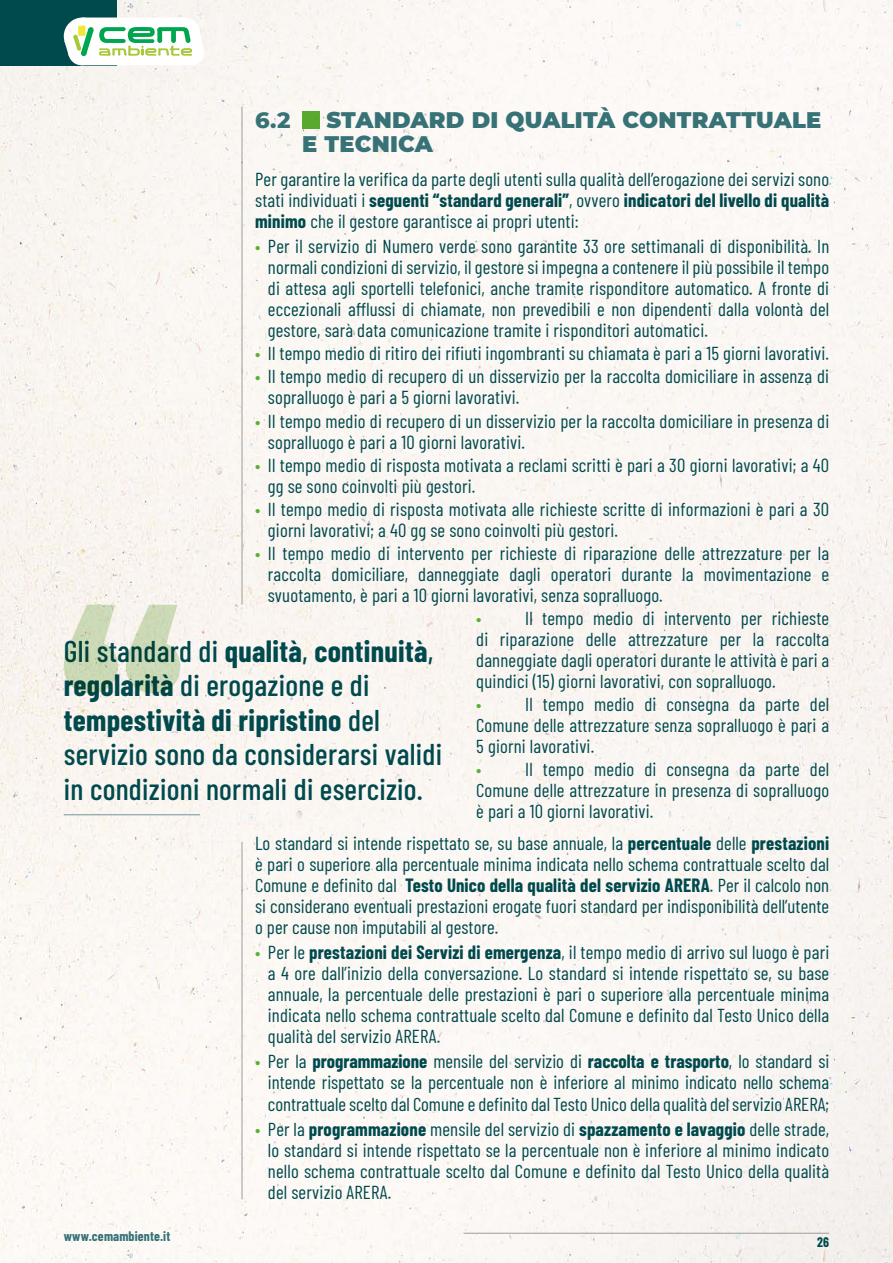
<style>
.page{position:relative;width:893px;height:1263px;background:#fbf7f3}
.page>*{position:absolute;margin:0;border:0;box-sizing:border-box;transform-origin:0 0}
.t1{font:500 30px/34.5px "Barlow Condensed";letter-spacing:.01em;color:#00494d}
.t2{font:900 22.5px/24px "Montserrat";letter-spacing:.01em;color:#377277}
.t3{font:800 22.5px "Montserrat";color:#377277}
.t4{font:18.75px/21px "Barlow Condensed";letter-spacing:.01em;color:#00494d;text-align:justify}
.t5{font:700 13.5px "Barlow Condensed";letter-spacing:.01em;color:#377277}
.t6{font:700 13.5px "Barlow Condensed";color:#00494d}
.s1{font-weight:700}
.s2{font-size:18px;color:#5ab031}
</style>
<div class="page">
<div style="left:0;top:0;width:117px;height:65px;background:#00494d"></div>
<svg style="left:64px;top:18px;width:140px;height:47px"></svg>
<hr style="left:463px;top:1233px;width:366px;height:1px;background:#9d9d9c">
<hr style="left:242px;top:106px;width:1px;height:499px;background:#9d9d9c">
<hr style="left:242px;top:842px;width:1px;height:357px;background:#9d9d9c">
<div style="left:302px;top:111px;width:17px;height:17px;background:#5ab031"></div>
<hr style="left:64px;top:814px;width:136px;height:1px;background:#719499">
<svg style="left:64px;top:605px;width:116px;height:88px"></svg>
<p class="t3" style="left:255px;top:104px;width:37px">6.2</p>
<p class="t2" style="left:302px;top:107px;width:521px;text-indent:24px">STANDARD DI QUALITÀ CONTRATTUALE<br>E TECNICA</p>
<p class="t4" style="left:255px;top:167px;width:576px">Per garantire la verifica da parte degli utenti sulla qualità dell’erogazione dei servizi sono stati individuati i <span class="s1">seguenti “standard generali”</span>, ovvero <span class="s1">indicatori del livello di qualità minimo</span> che il gestore garantisce ai propri utenti:</p>
<p class="t4" style="left:268px;top:234px;width:563px;text-indent:-13px"><span class="s2">•</span> Per il servizio di Numero verde sono garantite 33 ore settimanali di disponibilità. In normali condizioni di servizio, il gestore si impegna a contenere il più possibile il tempo di attesa agli sportelli telefonici, anche tramite risponditore automatico. A fronte di eccezionali afflussi di chiamate, non prevedibili e non dipendenti dalla volontà del gestore, sarà data comunicazione tramite i risponditori automatici.</p>
<p class="t4" style="left:255px;top:342px;width:576px"><span class="s2">•</span> Il tempo medio di ritiro dei rifiuti ingombranti su chiamata è pari a 15 giorni lavorativi.</p>
<p class="t4" style="left:268px;top:365px;width:563px;text-indent:-13px"><span class="s2">•</span> Il tempo medio di recupero di un disservizio per la raccolta domiciliare in assenza di sopralluogo è pari a 5 giorni lavorativi.</p>
<p class="t4" style="left:268px;top:409px;width:563px;text-indent:-13px"><span class="s2">•</span> Il tempo medio di recupero di un disservizio per la raccolta domiciliare in presenza di sopralluogo è pari a 10 giorni lavorativi.</p>
<p class="t4" style="left:268px;top:453px;width:563px;text-indent:-13px"><span class="s2">•</span> Il tempo medio di risposta motivata a reclami scritti è pari a 30 giorni lavorativi; a 40 gg se sono coinvolti più gestori.</p>
<p class="t4" style="left:268px;top:497px;width:563px;text-indent:-13px"><span class="s2">•</span> Il tempo medio di risposta motivata alle richieste scritte di informazioni è pari a 30 giorni lavorativi; a 40 gg se sono coinvolti più gestori.</p>
<p class="t4" style="left:268px;top:541px;width:563px;text-indent:-13px"><span class="s2">•</span> Il tempo medio di intervento per richieste di riparazione delle attrezzature per la raccolta domiciliare, danneggiate dagli operatori durante la movimentazione e svuotamento, è pari a 10 giorni lavorativi, senza sopralluogo.</p>
<p class="t4" style="left:476px;top:606px;width:354px"><span class="s2">•</span> Il tempo medio di intervento per richieste di riparazione delle attrezzature per la raccolta danneggiate dagli operatori durante le attività è pari a quindici (15) giorni lavorativi, con sopralluogo.</p>
<p class="t4" style="left:476px;top:692px;width:354px"><span class="s2">•</span> Il tempo medio di consegna da parte del Comune delle attrezzature senza sopralluogo è pari a 5 giorni lavorativi.</p>
<p class="t4" style="left:476px;top:758px;width:354px"><span class="s2">•</span> Il tempo medio di consegna da parte del Comune delle attrezzature in presenza di sopralluogo è pari a 10 giorni lavorativi.</p>
<p class="t4" style="left:255px;top:831px;width:576px">Lo standard si intende rispettato se, su base annuale, la <span class="s1">percentuale</span> delle <span class="s1">prestazioni </span>è pari o superiore alla percentuale minima indicata nello schema contrattuale scelto dal Comune e definito dal <span class="s1">Testo Unico della qualità del servizio ARERA</span>. Per il calcolo non si considerano eventuali prestazioni erogate fuori standard per indisponibilità dell’utente o per cause non imputabili al gestore.</p>
<p class="t4" style="left:268px;top:940px;width:563px;text-indent:-13px"><span class="s2">•</span> Per le <span class="s1">prestazioni dei Servizi di emergenza</span>, il tempo medio di arrivo sul luogo è pari a 4 ore dall’inizio della conversazione. Lo standard si intende rispettato se, su base annuale, la percentuale delle prestazioni è pari o superiore alla percentuale minima indicata nello schema contrattuale scelto dal Comune e definito dal Testo Unico della qualità del servizio ARERA.</p>
<p class="t4" style="left:268px;top:1050px;width:563px;text-indent:-13px"><span class="s2">•</span> Per la <span class="s1">programmazione</span> mensile del servizio di <span class="s1">raccolta e trasporto</span>, lo standard si intende rispettato se la percentuale non è inferiore al minimo indicato nello schema contrattuale scelto dal Comune e definito dal Testo Unico della qualità del servizio ARERA;</p>
<p class="t4" style="left:268px;top:1117px;width:563px;text-indent:-13px"><span class="s2">•</span> Per la <span class="s1">programmazione</span> mensile del servizio di <span class="s1">spazzamento e lavaggio</span> delle strade, lo standard si intende rispettato se la percentuale non è inferiore al minimo indicato nello schema contrattuale scelto dal Comune e definito dal Testo Unico della qualità del servizio ARERA.</p>
<h1 class="t1" style="left:64px;top:631px;width:380px">Gli standard di <span class="s1">qualità</span>, <span class="s1">continuità</span>, <span class="s1">regolarità</span> di erogazione e di <span class="s1">tempestività di ripristino</span> del servizio sono da considerarsi validi in condizioni normali di esercizio.</h1>
<p class="t5" style="left:64px;top:1226px;width:108px">www.cemambiente.it</p>
<p class="t6" style="left:817px;top:1232px;width:13px">26</p>
</div>
